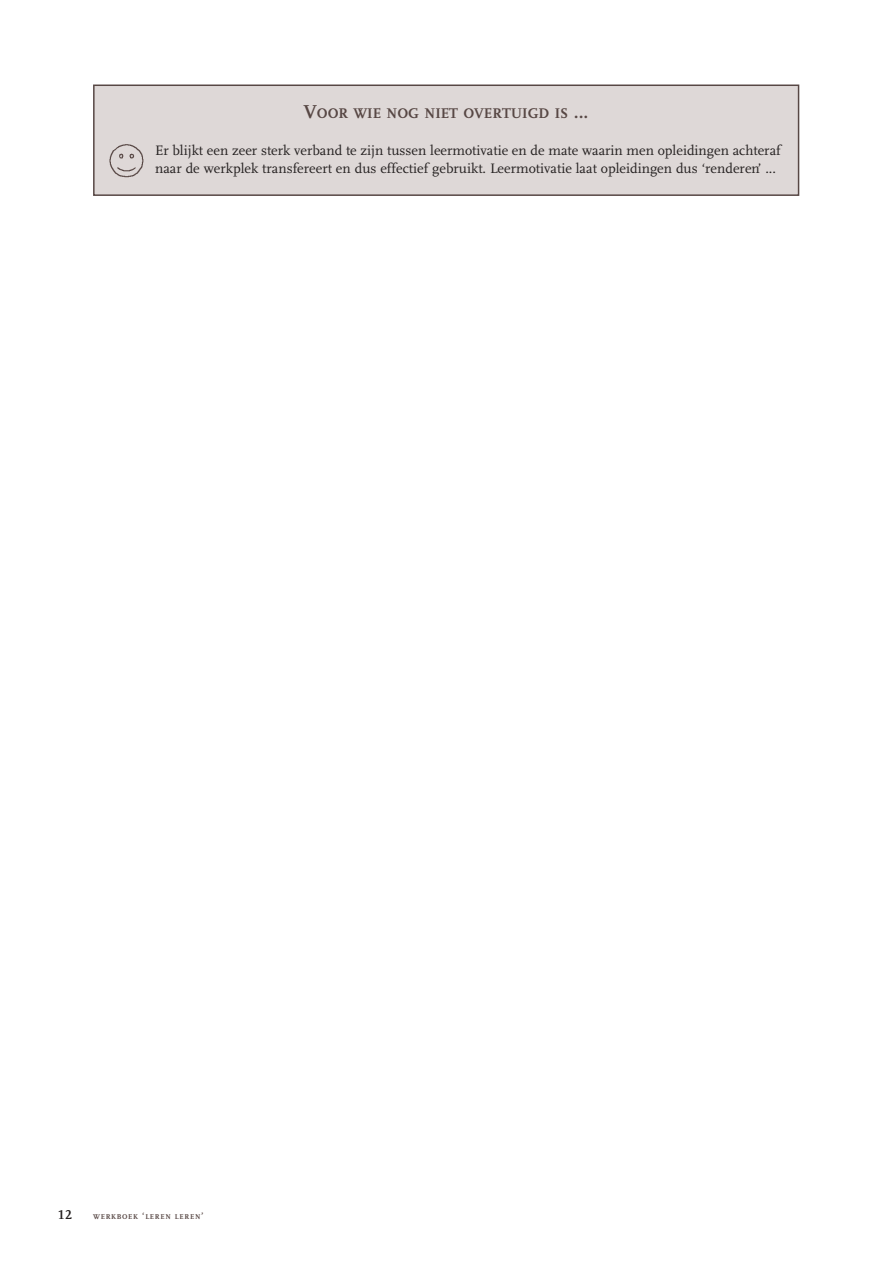
<style>
.page{position:relative;width:892px;height:1262px;background:#fff}
.page>*{position:absolute;margin:0;border:0;box-sizing:border-box;transform-origin:0 0}
.t1{font:700 14.7px "Scala LF";color:#574744}
.t2{font:14.25px/18.6px "Scala LF";color:#231f1f}
.t3{font:700 13.5px "Scala LF";color:#231f1f}
.t4{font:700 7.35px "Scala LF";letter-spacing:.1em;color:#574744}
.s1{font-size:19.5px}
.s2{font-size:9.75px}
</style>
<div class="page">
<div style="left:93px;top:84px;width:707px;height:112px;background:#ded8d7"></div>
<p class="t1" style="left:304px;top:107px;width:286px"><span class="s1">V</span>OOR WIE NOG NIET OVERTUIGD IS <span class="s1">...</span></p>
<p class="t2" style="left:155px;top:142px;width:627px">Er blijkt een zeer sterk verband te zijn tussen leermotivatie en de mate waarin men opleidingen achteraf naar de werkplek transfereert en dus effectief gebruikt. Leermotivatie laat opleidingen dus ‘renderen’ ...</p>
<p class="t3" style="left:58px;top:1210px;width:15px">12</p>
<p class="t4" style="left:93px;top:1214px;width:112px">WERKBOEK <span class="s2">‘</span>LEREN LEREN<span class="s2">’</span></p>
</div>
